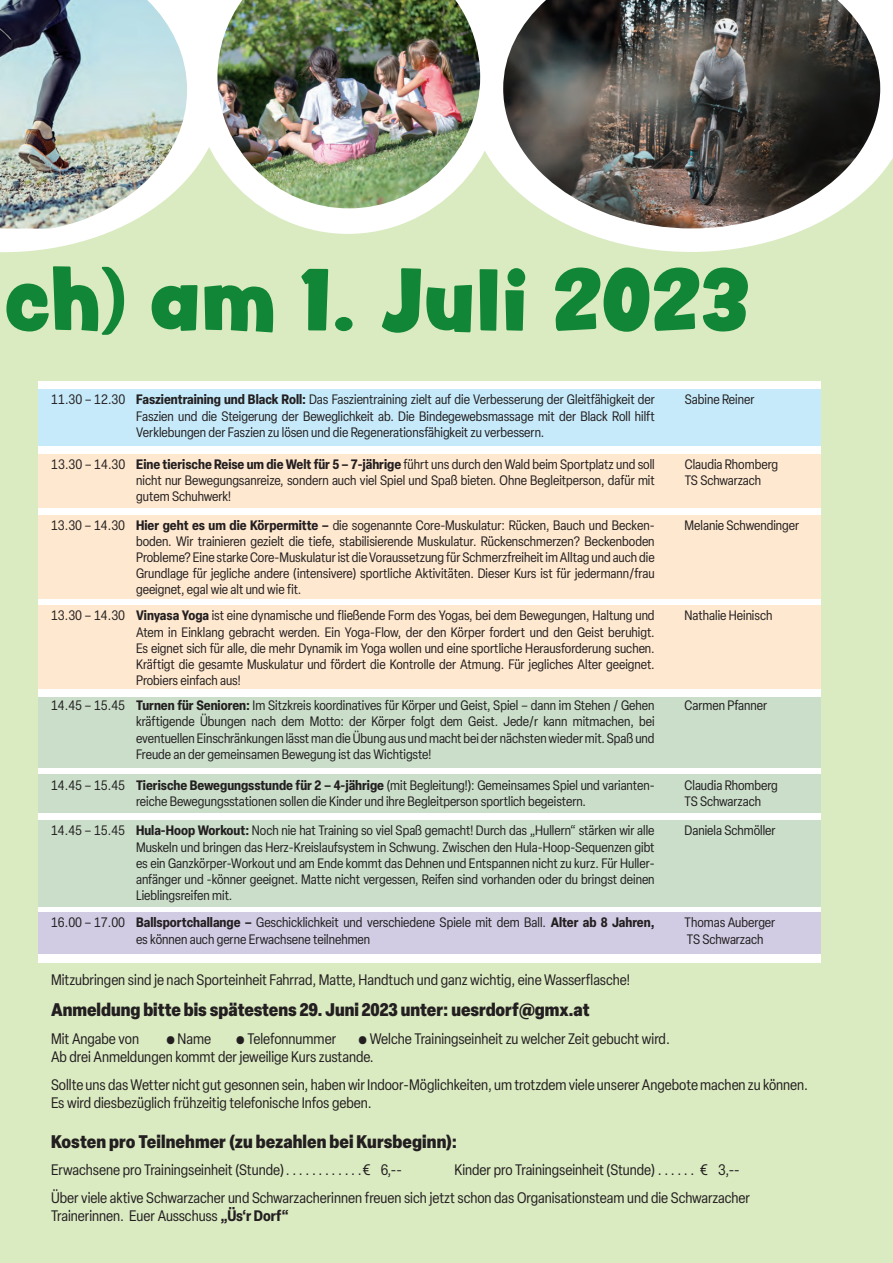
<style>
.page{position:relative;width:893px;height:1263px;background:#fff}
.page>*{position:absolute;margin:0;border:0;box-sizing:border-box;transform-origin:0 0}
.t1{font:77.25px "Peachy Keen JF";letter-spacing:.005em;color:#118637}
._15_pt_fett{font:900 condensed 18px "Elza";color:#231f20}
._15_pt_fett_blau{font:900 condensed 18px "Elza";letter-spacing:.005em;color:#231f20}
._10_13_Lauftext{font:condensed 15px/18px "Elza";color:#231f20}
._10_13_Lauftext-2{font:condensed 13.5px/16.2px "Elza";color:#231f20;text-align:justify}
.s1{font-weight:700}
</style>
<div class="page">
<div style="left:0;top:106px;width:893px;height:1157px;background:#daeac1"></div>
<svg style="left:0;top:106px;width:193px;height:146px"></svg>
<svg style="left:193px;top:106px;width:240px;height:128px"></svg>
<svg style="left:480px;top:71px;width:413px;height:181px"></svg>
<img style="left:0;top:0;width:187px;height:228px">
<img style="left:217px;top:0;width:263px;height:208px">
<img style="left:503px;top:0;width:377px;height:228px">
<div style="left:38px;top:381px;width:783px;height:581px;background:#fff"></div>
<div style="left:39px;top:389px;width:782px;height:57px;background:#c6eafa"></div>
<div style="left:39px;top:454px;width:782px;height:53px;background:#fee8cf"></div>
<div style="left:39px;top:515px;width:782px;height:83px;background:#fee8cf"></div>
<div style="left:39px;top:606px;width:782px;height:83px;background:#fee8cf"></div>
<div style="left:39px;top:697px;width:782px;height:70px;background:#cadeca"></div>
<div style="left:39px;top:774px;width:782px;height:39px;background:#cadeca"></div>
<div style="left:39px;top:820px;width:782px;height:86px;background:#cadeca"></div>
<div style="left:39px;top:912px;width:782px;height:41px;background:#d1cce3"></div>
<h1 class="t1" style="left:4px;top:241px;width:747px">ch) am 1. Juli 2023</h1>
<p class="_10_13_Lauftext-2" style="left:136px;top:391px;width:520px;text-indent:-85px">11.30 – 12.30 <span class="s1">Faszientraining und Black Roll:</span> Das Faszientraining zielt auf die Verbesserung der Gleitfähigkeit der Faszien und die Steigerung der Beweglichkeit ab. Die Bindegewebsmassage mit der Black Roll hilft Verklebungen der Faszien zu lösen und die Regenerationsfähigkeit zu verbessern.</p>
<p class="_10_13_Lauftext-2" style="left:685px;top:391px;width:71px">Sabine Reiner</p>
<p class="_10_13_Lauftext-2" style="left:136px;top:456px;width:520px;text-indent:-85px">13.30 – 14.30 <span class="s1">Eine tierische Reise um die Welt für 5 – 7-jährige</span> führt uns durch den Wald beim Sportplatz und soll nicht nur Bewegungsanreize, sondern auch viel Spiel und Spaß bieten. Ohne Begleitperson, dafür mit gutem Schuhwerk!</p>
<p class="_10_13_Lauftext-2" style="left:685px;top:456px;width:95px">Claudia Rhomberg</p>
<p class="_10_13_Lauftext-2" style="left:136px;top:423px;width:19px">xxx</p>
<p class="_10_13_Lauftext-2" style="left:685px;top:472px;width:78px">TS Schwarzach</p>
<p class="_10_13_Lauftext-2" style="left:136px;top:516px;width:520px;text-indent:-85px">13.30 – 14.30 <span class="s1">Hier geht es um die Körpermitte –</span> die sogenannte Core-Muskulatur: Rücken, Bauch und Becken&shy;boden. Wir trainieren gezielt die tiefe, stabilisierende Muskulatur. Rückenschmerzen? Beckenboden Probleme? Eine starke Core-Muskulatur ist die Voraussetzung für Schmerzfreiheit im Alltag und auch die Grundlage für jegliche andere (intensivere) sportliche Aktivitäten. Dieser Kurs ist für jedermann/frau geeignet, egal wie alt und wie fit.</p>
<p class="_10_13_Lauftext-2" style="left:685px;top:516px;width:116px">Melanie Schwendinger</p>
<p class="_10_13_Lauftext-2" style="left:136px;top:607px;width:520px;text-indent:-85px">13.30 – 14.30 <span class="s1">Vinyasa Yoga</span> ist eine dynamische und fließende Form des Yogas, bei dem Bewegungen, Haltung und Atem in Einklang gebracht werden. Ein Yoga-Flow, der den Körper fordert und den Geist beruhigt.<br>Es eignet sich für alle, die mehr Dynamik im Yoga wollen und eine sportliche Herausforderung suchen.<br>Kräftigt die gesamte Muskulatur und fördert die Kontrolle der Atmung. Für jegliches Alter geeignet.<br>Probiers einfach aus!</p>
<p class="_10_13_Lauftext-2" style="left:685px;top:607px;width:89px">Nathalie Heinisch</p>
<p class="_10_13_Lauftext-2" style="left:136px;top:697px;width:520px;text-indent:-85px">14.45 – 15.45 <span class="s1">Turnen für Senioren:</span> Im Sitzkreis koordinatives für Körper und Geist, Spiel – dann im Stehen / Gehen kräftigende Übungen nach dem Motto: der Körper folgt dem Geist. Jede/r kann mitmachen, bei eventuellen Einschränkungen lässt man die Übung aus und macht bei der nächsten wieder mit. Spaß und Freude an der gemeinsamen Bewegung ist das Wichtigste!</p>
<p class="_10_13_Lauftext-2" style="left:685px;top:697px;width:84px">Carmen Pfanner</p>
<p class="_10_13_Lauftext-2" style="left:136px;top:777px;width:519px;text-indent:-85px">14.45 – 15.45 <span class="s1">Tierische Bewegungsstunde für 2 – 4-jährige</span> (mit Begleitung!): Gemeinsames Spiel und varianten&shy;reiche Bewegungsstationen sollen die Kinder und ihre Begleitperson sportlich begeistern.</p>
<p class="_10_13_Lauftext-2" style="left:685px;top:777px;width:95px">Claudia Rhomberg</p>
<p class="_10_13_Lauftext-2" style="left:685px;top:793px;width:78px">TS Schwarzach</p>
<p class="_10_13_Lauftext-2" style="left:136px;top:822px;width:520px;text-indent:-85px">14.45 – 15.45 <span class="s1">Hula-Hoop Workout:</span> Noch nie hat Training so viel Spaß gemacht! Durch das „Hullern“ stärken wir alle Muskeln und bringen das Herz-Kreislaufsystem in Schwung. Zwischen den Hula-Hoop-Sequenzen gibt es ein Ganzkörper-Workout und am Ende kommt das Dehnen und Entspannen nicht zu kurz. Für Huller&shy;anfänger und -könner geeignet. Matte nicht vergessen, Reifen sind vorhanden oder du bringst deinen Lieblingsreifen mit.</p>
<p class="_10_13_Lauftext-2" style="left:685px;top:822px;width:92px">Daniela Schmöller</p>
<p class="_10_13_Lauftext-2" style="left:136px;top:914px;width:520px;text-indent:-85px">16.00 – 17.00 <span class="s1">Ballsportchallange –</span> Geschicklichkeit und verschiedene Spiele mit dem Ball. <span class="s1">Alter ab 8 Jahren, </span>es können auch gerne Erwachsene teilnehmen</p>
<p class="_10_13_Lauftext-2" style="left:685px;top:914px;width:92px">Thomas Auberger</p>
<p class="_10_13_Lauftext-2" style="left:687px;top:930px;width:78px">TS Schwarzach</p>
<p class="_10_13_Lauftext" style="left:51px;top:970px;width:580px">Mitzubringen sind je nach Sporteinheit Fahrrad, Matte, Handtuch und ganz wichtig, eine Wasserflasche!</p>
<p class="_15_pt_fett" style="left:51px;top:997px;width:540px">Anmeldung bitte bis spätestens 29. Juni 2023 unter: uesrdorf@gmx.at</p>
<p class="_10_13_Lauftext" style="left:51px;top:1030px;width:90px">Mit Angabe von</p>
<p class="_10_13_Lauftext" style="left:167px;top:1030px;width:46px">⚫ Name</p>
<p class="_10_13_Lauftext" style="left:236px;top:1030px;width:101px">⚫ Telefonnummer</p>
<p class="_10_13_Lauftext" style="left:359px;top:1030px;width:313px">⚫ Welche Trainingseinheit zu welcher Zeit gebucht wird.</p>
<p class="_10_13_Lauftext" style="left:51px;top:1048px;width:324px">Ab drei Anmeldungen kommt der jeweilige Kurs zustande.</p>
<p class="_10_13_Lauftext" style="left:51px;top:1075px;width:758px">Sollte uns das Wetter nicht gut gesonnen sein, haben wir Indoor-Möglichkeiten, um trotzdem viele unserer Angebote machen zu können.<br>Es wird diesbezüglich frühzeitig telefonische Infos geben.</p>
<p class="_15_pt_fett_blau" style="left:51px;top:1128px;width:407px">Kosten pro Teilnehmer (zu bezahlen bei Kursbeginn):</p>
<p class="_10_13_Lauftext" style="left:51px;top:1161px;width:238px">Erwachsene pro Trainingseinheit (Stunde)............</p>
<p class="_10_13_Lauftext" style="left:363px;top:1161px;width:40px">€ 6,--</p>
<p class="_10_13_Lauftext" style="left:455px;top:1161px;width:205px">Kinder pro Trainingseinheit (Stunde).......</p>
<p class="_10_13_Lauftext" style="left:701px;top:1161px;width:41px">€ 3,--</p>
<p class="_10_13_Lauftext" style="left:51px;top:1188px;width:701px">Über viele aktive Schwarzacher und Schwarzacherinnen freuen sich jetzt schon das Organisationsteam und die Schwarzacher<br>Trainerinnen. Euer Ausschuss <span class="s1">„Üs‘r Dorf“</span></p>
</div>
